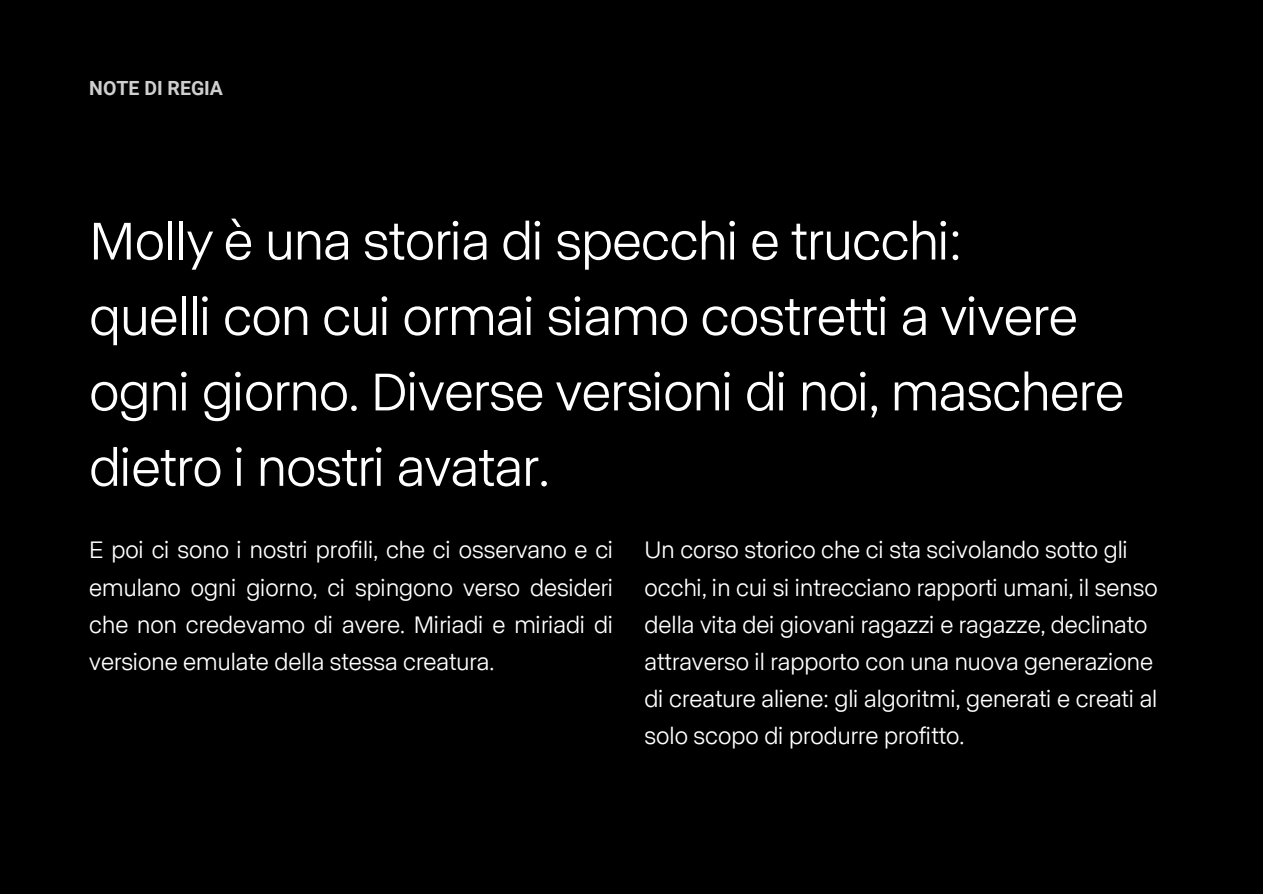
<style>
.page{position:relative;width:1263px;height:894px;background:#fff}
.page>*{position:absolute;margin:0;border:0;box-sizing:border-box;transform-origin:0 0}
.t1{font:54px/75.3px "ABC Normal";letter-spacing:-.01em;color:#fff}
.t2{font:24px/37.2px "ABC Normal";color:#fff;text-align:justify}
.t3{font:700 19.5px "Roboto";color:#cfcfcf}
</style>
<div class="page">
<div style="left:0;top:0;width:1263px;height:893px;background:#000"></div>
<p class="t3" style="left:89px;top:77px;width:135px">NOTE DI REGIA</p>
<h1 class="t1" style="left:89px;top:206px;width:1036px">Molly è una storia di specchi e trucchi:<br>quelli con cui ormai siamo costretti a vivere ogni giorno. Diverse versioni di noi, maschere dietro i nostri avatar.</h1>
<p class="t2" style="left:89px;top:532px;width:526px">E poi ci sono i nostri profili, che ci osservano e ci emulano ogni giorno, ci spingono verso desideri che non credevamo di avere. Miriadi e miriadi di versione emulate della stessa creatura.</p>
<p class="t2" style="left:645px;top:532px;width:515px;text-align:left">Un corso storico che ci sta scivolando sotto gli occhi, in cui si intrecciano rapporti umani, il senso della vita dei giovani ragazzi e ragazze, declinato attraverso il rapporto con una nuova generazione di creature aliene: gli algoritmi, generati e creati al solo scopo di produrre profitto.</p>
</div>
